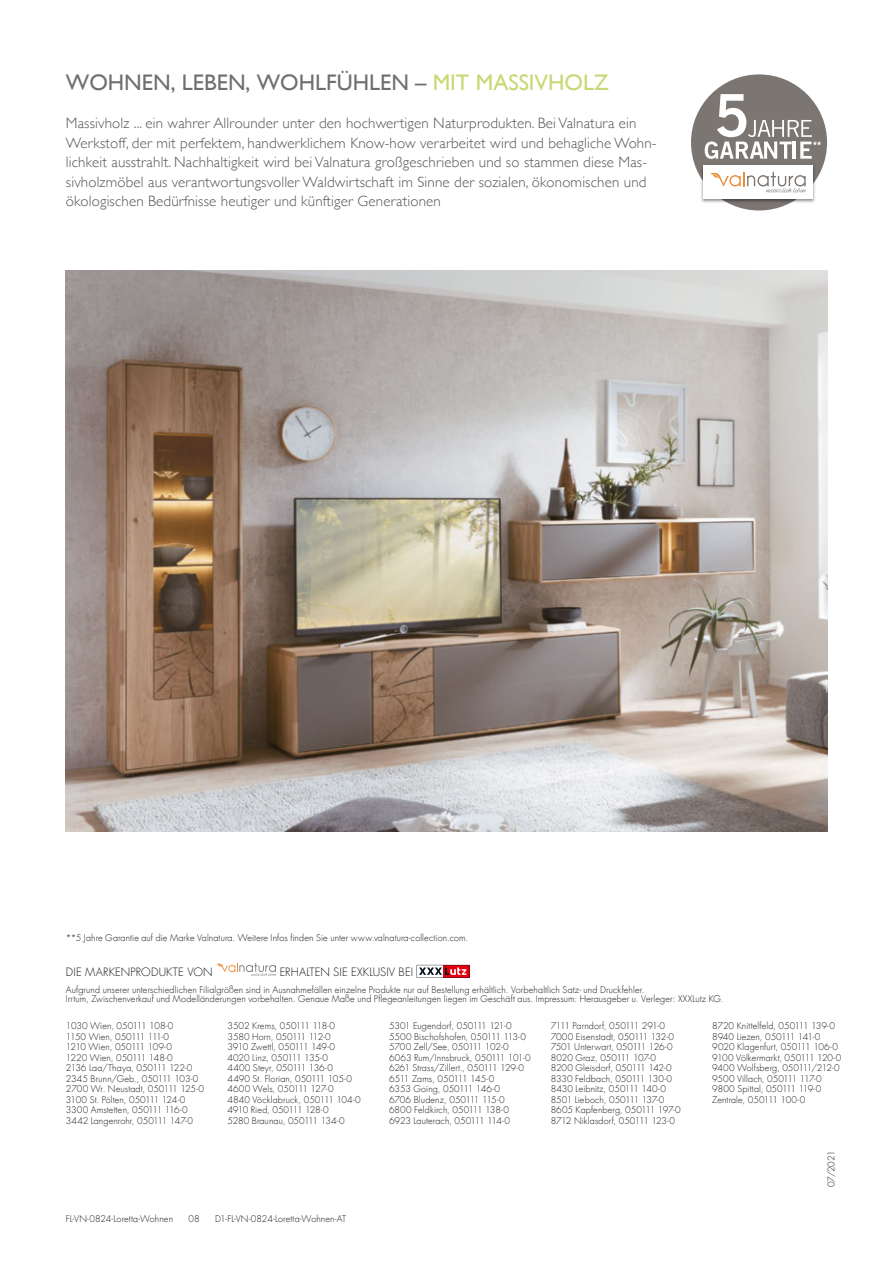
<style>
.page{position:relative;width:893px;height:1263px;background:#fff}
.page>*{position:absolute;margin:0;border:0;box-sizing:border-box;transform-origin:0 0}
.t1{font:22.5px "Gill Sans";color:#6f6f6e}
.t2{font:300 15px/19.5px "Gill Sans";letter-spacing:.01em;color:#565655}
.t3{font:300 11.25px "Futura Com";letter-spacing:.01em;color:#1a1a18}
.t4{font:300 9px/10.5px "Futura Com";letter-spacing:.01em;color:#1a1a18}
.s1{color:#c9d774}
</style>
<div class="page">
<div style="left:691px;top:74px;width:136px;height:136px;background:#7c7673;border-radius:50%"></div>
<img style="left:700px;top:165px;width:117px;height:39px">
<div style="left:703px;top:166px;width:110px;height:33px;background:#fff"></div>
<svg style="left:705px;top:94px;width:116px;height:65px"></svg>
<svg style="left:710px;top:171px;width:96px;height:22px"></svg>
<img style="left:66px;top:270px;width:761px;height:561px">
<svg style="left:216px;top:963px;width:60px;height:13px"></svg>
<svg style="left:417px;top:965px;width:52px;height:12px"></svg>
<h1 class="t1" style="left:66px;top:69px;width:544px">WOHNEN, LEBEN, WOHLFÜHLEN – <span class="s1">MIT MASSIVHOLZ</span></h1>
<p class="t2" style="left:66px;top:113px;width:592px">Massivholz ... ein wahrer Allrounder unter den hochwertigen Naturprodukten. Bei Valnatura ein Werkstoff, der mit perfektem, handwerklichem Know-how verarbeitet wird und behagliche Wohn&shy;lichkeit ausstrahlt. Nachhaltigkeit wird bei Valnatura großgeschrieben und so stammen diese Mas&shy;sivholzmöbel aus verantwortungsvoller Waldwirtschaft im Sinne der sozialen, ökonomischen und ökologischen Bedürfnisse heutiger und künftiger Generationen</p>
<p class="t4" style="left:66px;top:932px;width:404px">**5 Jahre Garantie auf die Marke Valnatura. Weitere Infos finden Sie unter www.valnatura-collection.com.</p>
<p class="t3" style="left:66px;top:964px;width:148px">DIE MARKENPRODUKTE VON</p>
<p class="t3" style="left:280px;top:964px;width:135px">ERHALTEN SIE EXKLUSIV BEI</p>
<p class="t4" style="left:66px;top:985px;width:659px;line-height:9px">Aufgrund unserer unterschiedlichen Filialgrößen sind in Ausnahmefällen einzelne Produkte nur auf Bestellung erhältlich. Vorbehaltlich Satz- und Druckfehler.<br>Irrtum, Zwischenverkauf und Modelländerungen vorbehalten. Genaue Maße und Pflegeanleitungen liegen im Geschäft aus. Impressum: Herausgeber u. Verleger: XXXLutz KG.</p>
<p class="t4" style="left:66px;top:1021px;width:140px">1030 Wien, 050111 108-0<br>1150 Wien, 050111 111-0<br>1210 Wien, 050111 109-0<br>1220 Wien, 050111 148-0<br>2136 Laa/Thaya, 050111 122-0<br>2345 Brunn/Geb., 050111 103-0<br>2700 Wr. Neustadt, 050111 125-0<br>3100 St. Pölten, 050111 124-0<br>3300 Amstetten, 050111 116-0<br>3442 Langenrohr, 050111 147-0</p>
<p class="t4" style="left:227px;top:1021px;width:135px">3502 Krems, 050111 118-0<br>3580 Horn, 050111 112-0<br>3910 Zwettl, 050111 149-0<br>4020 Linz, 050111 135-0<br>4400 Steyr, 050111 136-0<br>4490 St. Florian, 050111 105-0<br>4600 Wels, 050111 127-0<br>4840 Vöcklabruck, 050111 104-0<br>4910 Ried, 050111 128-0<br>5280 Braunau, 050111 134-0</p>
<p class="t4" style="left:389px;top:1021px;width:143px">5301 Eugendorf, 050111 121-0<br>5500 Bischofshofen, 050111 113-0<br>5700 Zell/See, 050111 102-0<br>6063 Rum/Innsbruck, 050111 101-0<br>6261 Strass/Zillert., 050111 129-0<br>6511 Zams, 050111 145-0<br>6353 Going, 050111 146-0<br>6706 Bludenz, 050111 115-0<br>6800 Feldkirch, 050111 138-0<br>6923 Lauterach, 050111 114-0</p>
<p class="t4" style="left:551px;top:1021px;width:132px">7111 Parndorf, 050111 291-0<br>7000 Eisenstadt, 050111 132-0<br>7501 Unterwart, 050111 126-0<br>8020 Graz, 050111 107-0<br>8200 Gleisdorf, 050111 142-0<br>8330 Feldbach, 050111 130-0<br>8430 Leibnitz, 050111 140-0<br>8501 Lieboch, 050111 137-0<br>8605 Kapfenberg, 050111 197-0<br>8712 Niklasdorf, 050111 123-0</p>
<p class="t4" style="left:712px;top:1021px;width:131px">8720 Knittelfeld, 050111 139-0<br>8940 Liezen, 050111 141-0<br>9020 Klagenfurt, 050111 106-0<br>9100 Völkermarkt, 050111 120-0<br>9400 Wolfsberg, 050111/212-0<br>9500 Villach, 050111 117-0<br>9800 Spittal, 050111 119-0<br>Zentrale, 050111 100-0</p>
<p class="t4" style="left:66px;top:1213px;width:109px">FL-VN-0824-Loretta-Wohnen</p>
<p class="t4" style="left:188px;top:1213px;width:13px">08</p>
<p class="t4" style="left:215px;top:1213px;width:133px">D1-FL-VN-0824-Loretta-Wohnen-AT</p>
<p class="t4" style="left:826px;top:1187px;width:38px;rotate:-90deg">07/2021</p>
</div>
